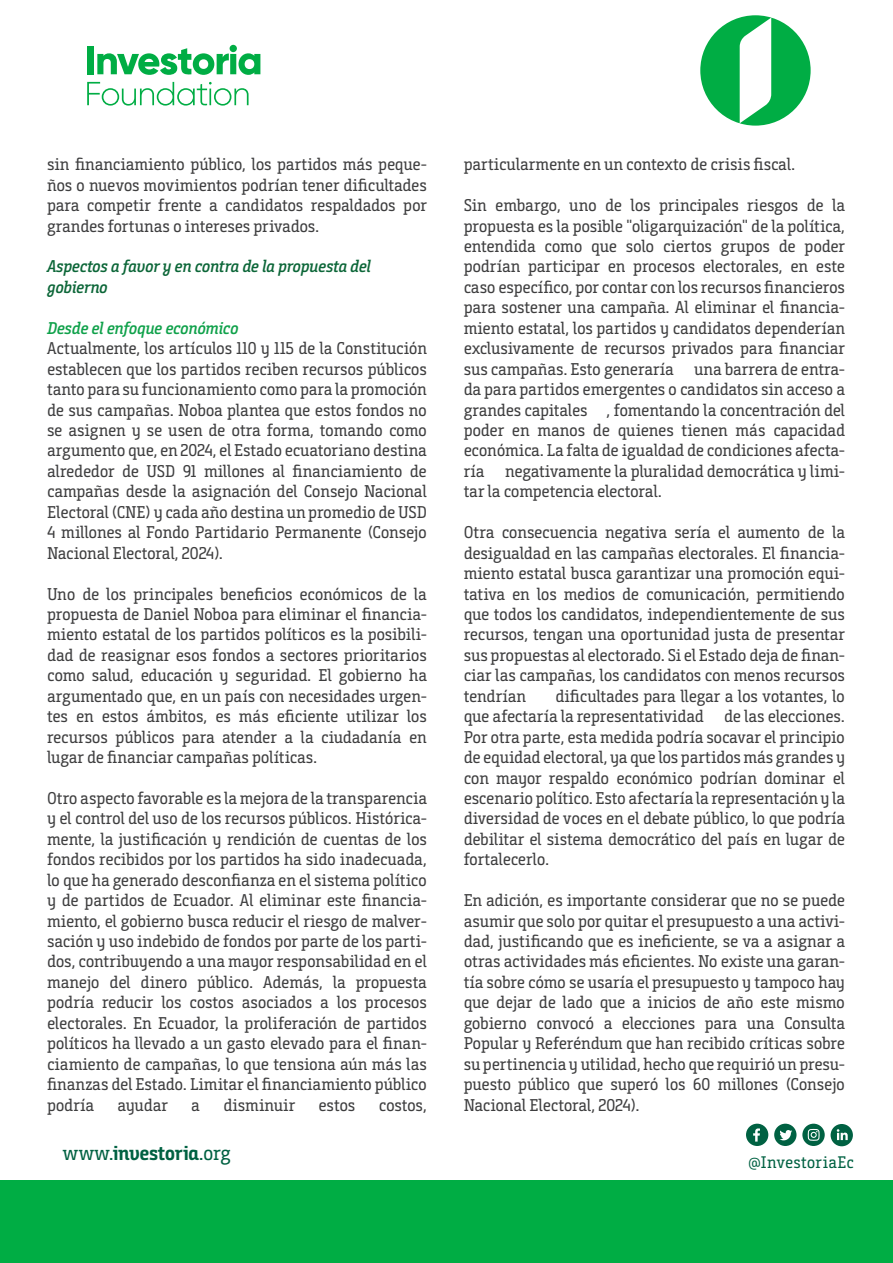
<style>
.page{position:relative;width:893px;height:1263px;background:#fff}
.page>*{position:absolute;margin:0;border:0;box-sizing:border-box;transform-origin:0 0}
.t1{font:20.25px "Bunday Slab Bold Up";letter-spacing:-.02em;color:#006142}
.t2{font:17.1px/20.4px "Bunday Slab";letter-spacing:-.015em;color:#3e3e3f;text-align:justify}
.t3{font:italic 600 17.1px/20.4px "Bunday Slab";letter-spacing:-.025em;color:#0c6638}
.t4{font:italic 600 17.1px "Bunday Slab";letter-spacing:-.025em;color:#0fa14a}
.t5{font:17.1px "Bunday Slab";letter-spacing:.005em;color:#3e3e3f}
.t6{font:16.8px "Bunday Slab";letter-spacing:.015em;color:#006142}
.s1{font-family:"Bunday Slab"}
</style>
<div class="page">
<div style="left:0;top:1180px;width:893px;height:82px;background:#00ad44"></div>
<svg style="left:746px;top:1124px;width:22px;height:22px"></svg>
<svg style="left:774px;top:1124px;width:22px;height:22px"></svg>
<svg style="left:802px;top:1124px;width:23px;height:22px"></svg>
<svg style="left:831px;top:1124px;width:22px;height:22px"></svg>
<svg style="left:700px;top:15px;width:111px;height:111px"></svg>
<div style="left:87px;top:46px;width:7px;height:28px;background:#00ad44"></div>
<svg style="left:97px;top:45px;width:163px;height:30px"></svg>
<svg style="left:87px;top:82px;width:162px;height:24px"></svg>
<p class="t2" style="left:47px;top:154px;width:381px">sin financiamiento público, los partidos más peque&shy;ños o nuevos movimientos podrían tener dificultades para competir frente a candidatos respaldados por grandes fortunas o intereses privados.</p>
<p class="t3" style="left:47px;top:256px;width:326px">Aspectos a favor y en contra de la propuesta del gobierno</p>
<p class="t4" style="left:47px;top:317px;width:193px">Desde el enfoque económico</p>
<p class="t2" style="left:47px;top:338px;width:381px">Actualmente, los artículos 110 y 115 de la Constitución establecen que los partidos reciben recursos públicos tanto para su funcionamiento como para la promoción de sus campañas. Noboa plantea que estos fondos no se asignen y se usen de otra forma, tomando como argumento que, en 2024, el Estado ecuatoriano destina alrededor de USD 91 millones al financiamiento de campañas desde la asignación del Consejo Nacional Electoral (CNE) y cada año destina un promedio de USD 4 millones al Fondo Partidario Permanente (Consejo Nacional Electoral, 2024).</p>
<p class="t2" style="left:47px;top:583px;width:381px">Uno de los principales beneficios económicos de la propuesta de Daniel Noboa para eliminar el financia&shy;miento estatal de los partidos políticos es la posibili&shy;dad de reasignar esos fondos a sectores prioritarios como salud, educación y seguridad. El gobierno ha argumentado que, en un país con necesidades urgen&shy;tes en estos ámbitos, es más eficiente utilizar los recursos públicos para atender a la ciudadanía en lugar de financiar campañas políticas.</p>
<p class="t2" style="left:47px;top:788px;width:381px">Otro aspecto favorable es la mejora de la transparencia y el control del uso de los recursos públicos. Histórica&shy;mente, la justificación y rendición de cuentas de los fondos recibidos por los partidos ha sido inadecuada, lo que ha generado desconfianza en el sistema político y de partidos de Ecuador. Al eliminar este financia&shy;miento, el gobierno busca reducir el riesgo de malver&shy;sación y uso indebido de fondos por parte de los parti&shy;dos, contribuyendo a una mayor responsabilidad en el manejo del dinero público. Además, la propuesta podría reducir los costos asociados a los procesos electorales. En Ecuador, la proliferación de partidos políticos ha llevado a un gasto elevado para el finan&shy;ciamiento de campañas, lo que tensiona aún más las finanzas del Estado. Limitar el financiamiento público podría</p>
<p class="t2" style="left:117px;top:1094px;width:52px">ayudar</p>
<p class="t2" style="left:191px;top:1094px;width:10px">a</p>
<p class="t5" style="left:223px;top:1094px;width:73px">disminuir</p>
<p class="t2" style="left:319px;top:1094px;width:38px">estos</p>
<p class="t2" style="left:379px;top:1094px;width:50px">costos,</p>
<p class="t1" style="left:63px;top:1140px;width:170px"><span class="s1">www.</span>investoria<span class="s1">.org</span></p>
<p class="t2" style="left:464px;top:154px;width:333px">particularmente en un contexto de crisis fiscal.</p>
<p class="t2" style="left:464px;top:195px;width:383px">Sin embargo, uno de los principales riesgos de la propuesta es la posible "oligarquización" de la política, entendida como que solo ciertos grupos de poder podrían participar en procesos electorales, en este caso específico, por contar con los recursos financieros para sostener una campaña. Al eliminar el financia&shy;miento estatal, los partidos y candidatos dependerían exclusivamente de recursos privados para financiar sus campañas. Esto generaría una barrera de entra&shy;da para partidos emergentes o candidatos sin acceso a grandes capitales , fomentando la concentración del poder en manos de quienes tienen más capacidad económica. La falta de igualdad de condiciones afecta&shy;ría negativamente la pluralidad democrática y limi&shy;tar la competencia electoral.</p>
<p class="t2" style="left:464px;top:522px;width:383px">Otra consecuencia negativa sería el aumento de la desigualdad en las campañas electorales. El financia&shy;miento estatal busca garantizar una promoción equi&shy;tativa en los medios de comunicación, permitiendo que todos los candidatos, independientemente de sus recursos, tengan una oportunidad justa de presentar sus propuestas al electorado. Si el Estado deja de finan&shy;ciar las campañas, los candidatos con menos recursos tendrían</p>
<p class="t2" style="left:464px;top:686px;width:383px;text-indent:92px">dificultades para llegar a los votantes, lo que afectaría la representatividad de las elecciones.<br>Por otra parte, esta medida podría socavar el principio de equidad electoral, ya que los partidos más grandes y con mayor respaldo económico podrían dominar el escenario político. Esto afectaría la representación y la diversidad de voces en el debate público, lo que podría debilitar el sistema democrático del país en lugar de fortalecerlo.</p>
<p class="t2" style="left:464px;top:890px;width:383px">En adición, es importante considerar que no se puede asumir que solo por quitar el presupuesto a una activi&shy;dad, justificando que es ineficiente, se va a asignar a otras actividades más eficientes. No existe una garan&shy;tía sobre cómo se usaría el presupuesto y tampoco hay que dejar de lado que a inicios de año este mismo gobierno convocó a elecciones para una Consulta Popular y Referéndum que han recibido críticas sobre su pertinencia y utilidad, hecho que requirió un presu&shy;puesto público que superó los 60 millones (Consejo Nacional Electoral, 2024).</p>
<p class="t6" style="left:748px;top:1152px;width:107px">@InvestoriaEc</p>
</div>
